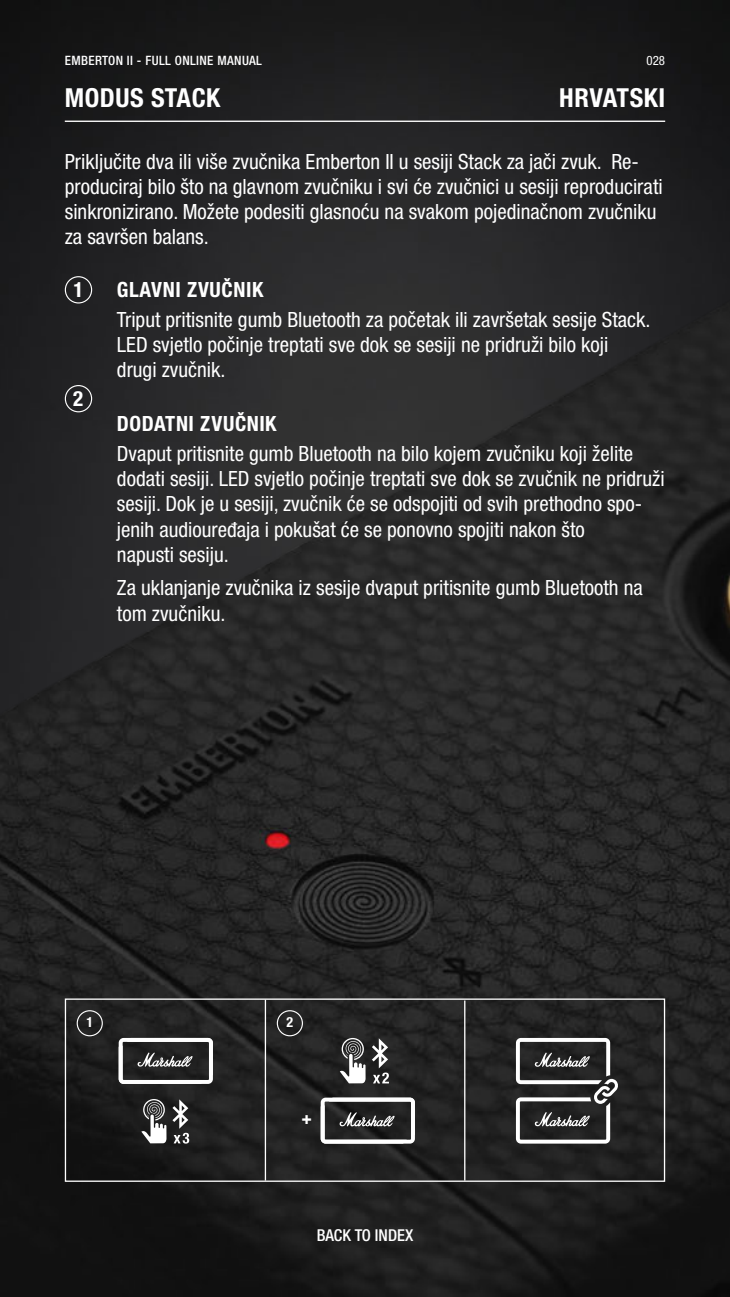
<style>
.page{position:relative;width:730px;height:1297px;background:#fff}
.page>*{position:absolute;margin:0;border:0;box-sizing:border-box;transform-origin:0 0}
.t1{font:700 condensed 26.25px "Helvetica Neue LTW1 G";letter-spacing:.02em;color:#fff}
.t2{font:condensed 21px/25.2px "Helvetica Neue LTW1 G";color:#fff}
.t3{font:700 condensed 21px "Helvetica Neue LTW1 G";letter-spacing:.03em;color:#fff}
.t4{font:800 condensed 17.5px "Helvetica Neue LT Pro";color:#fff}
.t5{font:500 condensed 16.45px "Helvetica Neue LTW1 G";color:#fff}
.t6{font:700 condensed 14px "Helvetica Neue LTW1 G";color:#fff}
.t7{font:500 condensed 12.95px "Helvetica Neue LTW1 G";letter-spacing:.03em;color:#fff}
.t8{font:condensed 12.95px "Helvetica Neue LTW1 G";color:#fff}
</style>
<div class="page">
<img style="left:0;top:0;width:729px;height:1296px">
<svg style="left:515px;top:1037px;width:103px;height:106px"></svg>
<div style="left:65px;top:998px;width:599px;height:183px;border:1px solid #fff"></div>
<hr style="left:264px;top:999px;width:2px;height:181px;background:#fff">
<hr style="left:464px;top:1000px;width:1px;height:180px;background:#fff">
<svg style="left:119px;top:1037px;width:94px;height:46px"></svg>
<svg style="left:320px;top:1097px;width:94px;height:46px"></svg>
<svg style="left:141px;top:1098px;width:25px;height:45px"></svg>
<svg style="left:172px;top:1099px;width:17px;height:44px"></svg>
<svg style="left:371px;top:1038px;width:18px;height:45px"></svg>
<svg style="left:339px;top:1037px;width:26px;height:46px"></svg>
<div style="left:77px;top:1010px;width:26px;height:26px;border:1px solid #fff;border-radius:50%"></div>
<div style="left:276px;top:1010px;width:27px;height:26px;border:1px solid #fff;border-radius:50%"></div>
<hr style="left:65px;top:121px;width:599px;height:1px;background:#fff">
<div style="left:65px;top:276px;width:27px;height:27px;border:1px solid #fff;border-radius:50%"></div>
<div style="left:65px;top:385px;width:27px;height:27px;border:1px solid #fff;border-radius:50%"></div>
<p class="t7" style="left:65px;top:52px;width:199px">EMBERTON II - FULL ONLINE MANUAL</p>
<p class="t8" style="left:646px;top:53px;width:20px">028</p>
<p class="t1" style="left:65px;top:82px;width:157px">MODUS STACK</p>
<p class="t1" style="left:559px;top:82px;width:107px">HRVATSKI</p>
<p class="t2" style="left:65px;top:149px;width:599px">Priključite dva ili više zvučnika Emberton II u sesiji Stack za jači zvuk. Re&shy;produciraj bilo što na glavnom zvučniku i svi će zvučnici u sesiji reproducirati sinkronizirano. Možete podesiti glasnoću na svakom pojedinačnom zvučniku za savršen balans.</p>
<p class="t3" style="left:117px;top:277px;width:148px">GLAVNI ZVUČNIK</p>
<p class="t2" style="left:117px;top:307px;width:531px">Triput pritisnite gumb Bluetooth za početak ili završetak sesije Stack.<br>LED svjetlo počinje treptati sve dok se sesiji ne pridruži bilo koji drugi zvučnik.</p>
<p class="t3" style="left:117px;top:411px;width:161px">DODATNI ZVUČNIK</p>
<p class="t2" style="left:117px;top:441px;width:549px">Dvaput pritisnite gumb Bluetooth na bilo kojem zvučniku koji želite dodati sesiji. LED svjetlo počinje treptati sve dok se zvučnik ne pridruži sesiji. Dok je u sesiji, zvučnik će se odspojiti od svih prethodno spo&shy;jenih audiouređaja i pokušat će se ponovno spojiti nakon što<br>napusti sesiju.</p>
<p class="t2" style="left:117px;top:575px;width:527px">Za uklanjanje zvučnika iz sesije dvaput pritisnite gumb Bluetooth na tom zvučniku.</p>
<p class="t3" style="left:73px;top:277px;width:12px">1</p>
<p class="t3" style="left:73px;top:386px;width:12px">2</p>
<p class="t6" style="left:86px;top:1014px;width:8px">1</p>
<p class="t6" style="left:286px;top:1014px;width:8px">2</p>
<p class="t4" style="left:301px;top:1106px;width:12px">+</p>
<p class="t5" style="left:316px;top:1225px;width:98px">BACK TO INDEX</p>
</div>
